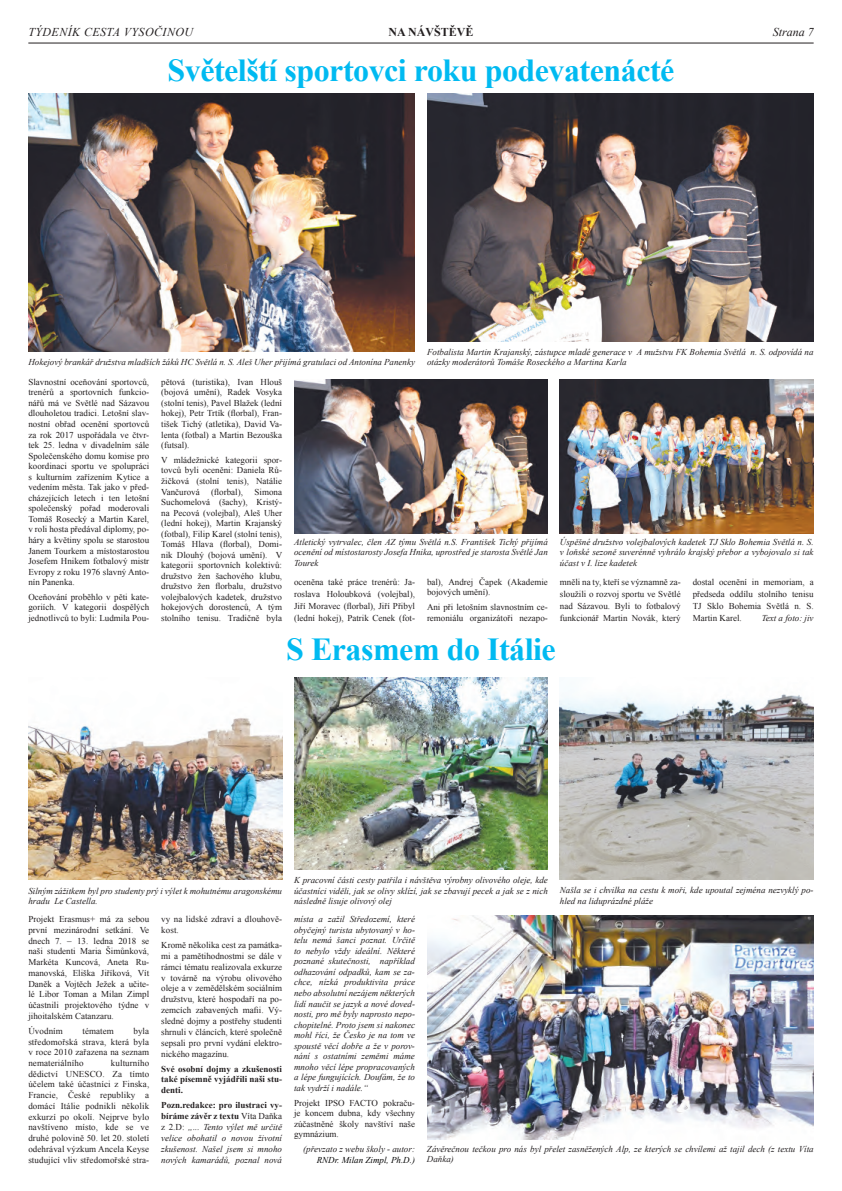
<style>
.page{position:relative;width:842px;height:1191px;background:#fff}
.page>*{position:absolute;margin:0;border:0;box-sizing:border-box;transform-origin:0 0}
.t1{font:700 32px "Times New Roman";letter-spacing:-.015em;color:#00baf1}
.t2{font:italic 12px "Times New Roman";letter-spacing:.035em;color:#231f20}
.t3{font:700 12px "Times New Roman";color:#231f20}
.t4{font:9px/10.5px "Times New Roman";color:#231f20;text-align:justify}
.t5{font:italic 9px/10.5px "Times New Roman";color:#231f20;text-align:justify}
.t6{font:700 9px/10.8px "Times New Roman";color:#231f20;text-align:justify}
.t7{font:italic 9px "Times New Roman";color:#000}
.s1{font-weight:700;font-style:normal}
.s2{font-style:normal}
</style>
<div class="page">
<hr style="left:28px;top:43px;width:786px;height:1px;background:#231f20">
<img style="left:28px;top:718px;width:254px;height:161px">
<img style="left:294px;top:677px;width:254px;height:193px">
<img style="left:560px;top:694px;width:254px;height:185px">
<img style="left:427px;top:916px;width:387px;height:224px">
<img style="left:28px;top:94px;width:387px;height:257px">
<img style="left:427px;top:94px;width:387px;height:248px">
<img style="left:294px;top:379px;width:254px;height:154px">
<img style="left:560px;top:379px;width:254px;height:154px">
<h2 class="t2" style="left:28px;top:25px;width:166px">TÝDENÍK CESTA VYSOČINOU</h2>
<h2 class="t3" style="left:388px;top:25px;width:87px">NA NÁVŠTĚVĚ</h2>
<h2 class="t2" style="left:773px;top:25px;width:43px">Strana 7</h2>
<h1 class="t1" style="left:167px;top:53px;width:508px">Světelští sportovci roku podevatenácté</h1>
<p class="t5" style="left:28px;top:357px;width:388px">Hokejový brankář družstva mladších žáků HC Světlá n. S. Aleš Uher přijímá gratulaci od Antonína Panenky</p>
<p class="t5" style="left:427px;top:347px;width:388px">Fotbalista Martin Krajanský, zástupce mladé generace v A mužstvu FK Bohemia Světlá n. S. odpovídá na otázky moderátorů Tomáše Roseckého a Martina Karla</p>
<p class="t4" style="left:28px;top:376px;width:122px">Slavnostní oceňování sportovců, trenérů a sportovních funkcio&shy;nářů má ve Světlé nad Sázavou dlouholetou tradici. Letošní slav&shy;nostní obřad ocenění sportovců za rok 2017 uspořádala ve čtvr&shy;tek 25. ledna v divadelním sále Společenského domu komise pro koordinaci sportu ve spolupráci s kulturním zařízením Kytice a vedením města. Tak jako v před&shy;cházejících letech i ten letošní společenský pořad moderovali Tomáš Rosecký a Martin Karel, v roli hosta předával diplomy, po&shy;háry a květiny spolu se starostou Janem Tourkem a místostarostou Josefem Hnikem fotbalový mistr Evropy z roku 1976 slavný Anto&shy;nín Panenka.</p>
<p class="t4" style="left:28px;top:591px;width:122px">Oceňování proběhlo v pěti kate&shy;goriích. V kategorii dospělých jednotlivců to byli: Ludmila Pou-</p>
<p class="t4" style="left:161px;top:376px;width:122px">pětová (turistika), Ivan Hlouš (bojová umění), Radek Vosyka (stolní tenis), Pavel Blažek (lední hokej), Petr Trtík (florbal), Fran&shy;tišek Tichý (atletika), David Va&shy;lenta (fotbal) a Martin Bezouška (futsal).</p>
<p class="t4" style="left:161px;top:454px;width:122px">V mládežnické kategorii spor&shy;tovců byli oceněni: Daniela Rů&shy;žičková (stolní tenis), Natálie Vančurová</p>
<p class="t4" style="left:161px;top:486px;width:123px;text-indent:93px">Simona Suchomelová (šachy), Kristý&shy;na Pecová (volejbal), Aleš Uher (lední hokej), Martin Krajanský (fotbal), Filip Karel (stolní tenis), Tomáš Hlava (florbal), Domi&shy;nik Dlouhý (bojová umění). V kategorii sportovních kolektivů: družstvo žen šachového klubu, družstvo žen florbalu, družstvo volejbalových kadetek, družstvo hokejových dorostenců, A tým stolního tenisu. Tradičně byla</p>
<p class="t4" style="left:211px;top:486px;width:33px">(florbal),</p>
<p class="t5" style="left:294px;top:537px;width:255px">Atletický vytrvalec, člen AZ týmu Světlá n.S. František Tichý přijímá ocenění od místostarosty Josefa Hnika, uprostřed je starosta Světlé Jan Tourek</p>
<p class="t5" style="left:560px;top:537px;width:255px">Úspěšné družstvo volejbalových kadetek TJ Sklo Bohemia Světlá n. S. v loňské sezoně suverénně vyhrálo krajský přebor a vybojovalo si tak účast v I. lize kadetek</p>
<p class="t4" style="left:294px;top:575px;width:122px;line-height:12.1px">oceněna také práce trenérů: Ja&shy;roslava Holoubková (volejbal), Jiří Moravec (florbal), Jiří Přibyl (lední hokej), Patrik Cenek (fot-</p>
<p class="t4" style="left:427px;top:576px;width:122px">bal), Andrej Čapek (Akademie bojových umění).</p>
<p class="t4" style="left:427px;top:602px;width:122px">Ani při letošním slavnostním ce&shy;remoniálu organizátoři nezapo-</p>
<p class="t4" style="left:560px;top:575px;width:122px;line-height:12.1px">mněli na ty, kteří se významně za&shy;sloužili o rozvoj sportu ve Světlé nad Sázavou. Byli to fotbalový funkcionář Martin Novák, který</p>
<p class="t4" style="left:693px;top:575px;width:122px;line-height:12.1px">dostal ocenění in memoriam, a předseda oddílu stolního tenisu TJ Sklo Bohemia Světlá n. S.<br>Martin Karel.</p>
<p class="t5" style="left:762px;top:613px;width:53px">Text a foto: jiv</p>
<h1 class="t1" style="left:286px;top:632px;width:271px">S Erasmem do Itálie</h1>
<p class="t5" style="left:28px;top:885px;width:255px">Silným zážitkem byl pro studenty prý i výlet k mohutnému aragonskému hradu Le Castella.</p>
<p class="t5" style="left:294px;top:875px;width:255px">K pracovní části cesty patřila i návštěva výrobny olivového oleje, kde účastníci viděli, jak se olivy sklízí, jak se zbavují pecek a jak se z nich následně lisuje olivový olej</p>
<p class="t5" style="left:560px;top:885px;width:255px">Našla se i chvilka na cestu k moři, kde upoutal zejména nezvyklý po&shy;hled na liduprázdné pláže</p>
<p class="t4" style="left:28px;top:913px;width:122px">Projekt Erasmus+ má za sebou první mezinárodní setkání. Ve dnech 7. – 13. ledna 2018 se naši studenti Maria Šimůnková, Markéta Kuncová, Aneta Ru&shy;manovská, Eliška Jiříková, Vít Daněk a Vojtěch Ježek a učite&shy;lé Libor Toman a Milan Zimpl účastnili projektového týdne v jihoitalském Catanzaru.</p>
<p class="t4" style="left:28px;top:1025px;width:36px">Úvodním</p>
<p class="t4" style="left:82px;top:1025px;width:33px">tématem</p>
<p class="t4" style="left:28px;top:1025px;width:122px;text-indent:105px">byla středomořská strava, která byla v roce 2010 zařazena na seznam nemateriálního</p>
<p class="t4" style="left:28px;top:1057px;width:122px;text-indent:83px">kulturního dědictví UNESCO. Za tímto účelem také účastníci z Finska, Francie, České republiky a domácí Itálie podnikli několik exkurzí po okolí. Nejprve bylo navštíveno místo, kde se ve druhé polovině 50. let 20. století odehrával výzkum Ancela Keyse studující vliv středomořské stra-</p>
<p class="t4" style="left:161px;top:913px;width:122px;line-height:10.8px">vy na lidské zdraví a dlouhově&shy;kost.</p>
<p class="t4" style="left:161px;top:939px;width:122px;line-height:10.8px">Kromě několika cest za památka&shy;mi a pamětihodnostmi se dále v rámci tématu realizovala exkurze v továrně na výrobu olivového oleje a v zemědělském sociálním družstvu, které hospodaří na po&shy;zemcích zabavených mafii. Vý&shy;sledné dojmy a postřehy studenti shrnuli v článcích, které společně sepsali pro první vydání elektro&shy;nického magazínu.</p>
<p class="t6" style="left:161px;top:1063px;width:122px">Své osobní dojmy a zkušenosti také písemně vyjádřili naši stu&shy;denti.</p>
<p class="t5" style="left:161px;top:1100px;width:122px;line-height:10.8px"><span class="s1">Pozn.redakce: pro ilustraci vy&shy;bíráme závěr z textu</span> <span class="s2">Víta Daňka z 2.D:</span> „... Tento výlet mě určitě velice obohatil o novou životní zkušenost. Našel jsem si mnoho nových kamarádů, poznal nová</p>
<p class="t5" style="left:294px;top:914px;width:122px">místa a zažil Středozemí, které obyčejný turista ubytovaný v ho&shy;telu nemá šanci poznat. Určitě to nebylo vždy ideální. Některé poznané skutečnosti, například odhazování odpadků, kam se za&shy;chce, nízká produktivita práce nebo absolutní nezájem některých lidí naučit se jazyk a nové doved&shy;nosti, pro mě byly naprosto nepo&shy;chopitelné. Proto jsem si nakonec mohl říci, že Česko je na tom ve spoustě věcí dobře a že v porov&shy;nání s ostatními zeměmi máme mnoho věcí lépe propracovaných a lépe fungujících. Doufám, že to tak vydrží i nadále.“</p>
<p class="t4" style="left:294px;top:1097px;width:122px">Projekt IPSO FACTO pokraču&shy;je koncem dubna, kdy všechny zúčastněné školy navštíví naše gymnázium.</p>
<p class="t5" style="left:303px;top:1143px;width:113px">(převzato z webu školy - autor:</p>
<p class="t7" style="left:317px;top:1154px;width:100px">RNDr. Milan Zimpl, Ph.D.)</p>
<p class="t5" style="left:427px;top:1143px;width:388px">Závěrečnou tečkou pro nás byl přelet zasněžených Alp, ze kterých se chvílemi až tajil dech (z textu Víta<br>Daňka)</p>
</div>
